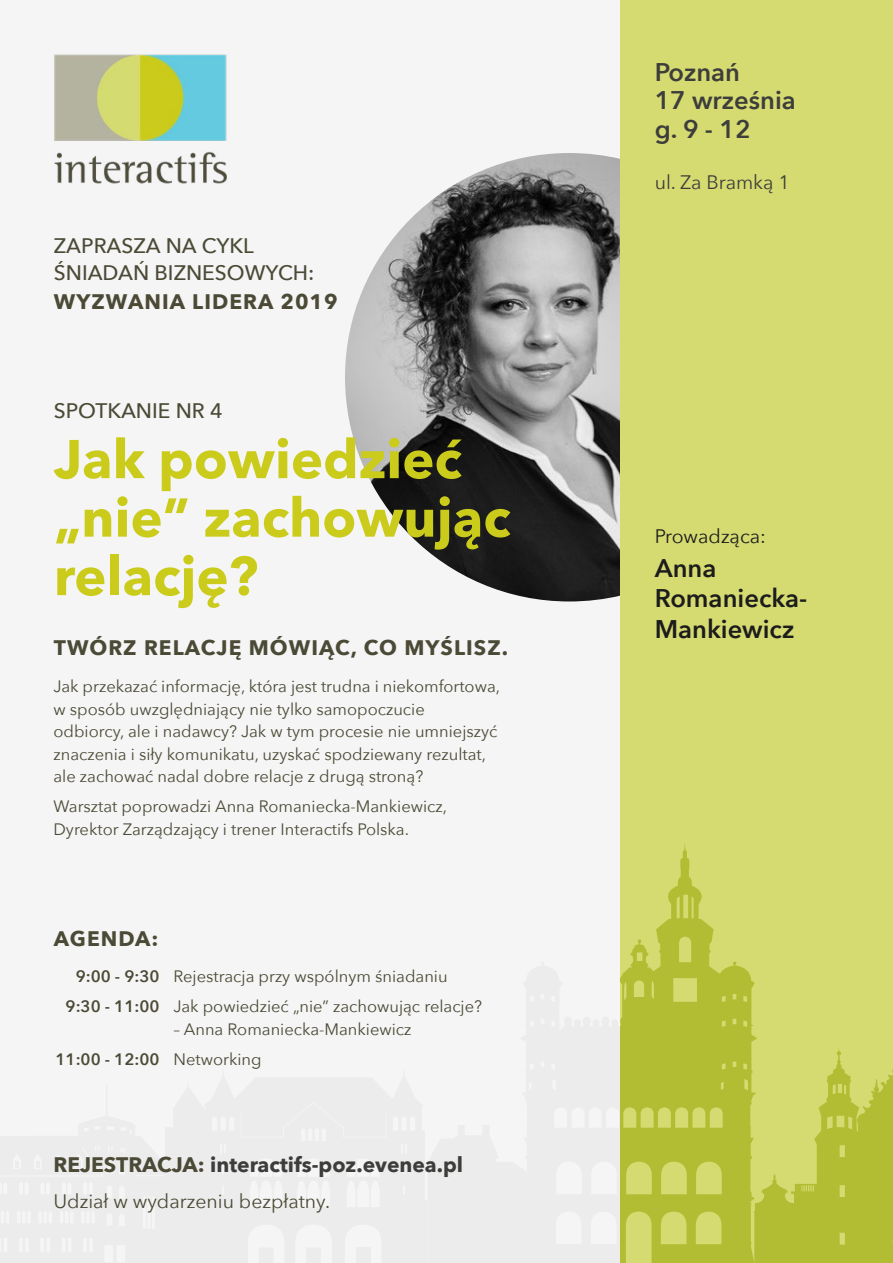
<style>
.page{position:relative;width:893px;height:1263px;background:#f5f5f5}
.page>*{position:absolute;margin:0;border:0;box-sizing:border-box;transform-origin:0 0}
.t1{font:700 54px/58.5px "Avenir Next";color:#cbcb1b}
.t2{font:600 25.5px/30.6px "Avenir Next";color:#1c1c1c}
.t3{font:600 25.5px/28.5px "Avenir Next";color:#3d3d3b}
.t4{font:700 21px "Avenir Next";letter-spacing:.05em;color:#4b4a36}
.t5{font:500 21px/27px "Avenir Next";color:#4b4a36}
.t6{font:700 21px "Avenir Next";color:#3d3d3b}
.t7{font:19.5px "Avenir Next";color:#4b4a36}
.t8{font:19.5px "Avenir Next";color:#3d3d3b}
.t9{font:19.5px "Avenir Next";color:#1c1c1c}
.t10{font:16.5px/22.5px "Avenir Next";color:#4b4a36}
.t11{font:600 16.5px/30px "Avenir Next";color:#4b4a36;text-align:right}
.s1{color:#4b4a36}
</style>
<div class="page">
<img style="left:345px;top:153px;width:275px;height:448px">
<div style="left:620px;top:0;width:273px;height:1263px;background:#d5db71"></div>
<svg style="left:757px;top:1047px;width:136px;height:216px"></svg>
<svg style="left:620px;top:843px;width:137px;height:420px;fill:#b2bd33"></svg>
<img style="left:54px;top:54px;width:173px;height:130px">
<p class="t5" style="left:54px;top:232px;width:262px">ZAPRASZA NA CYKL<br>ŚNIADAŃ BIZNESOWYCH:</p>
<p class="t4" style="left:54px;top:283px;width:285px">WYZWANIA LIDERA 2019</p>
<p class="t5" style="left:54px;top:397px;width:170px">SPOTKANIE NR 4</p>
<h1 class="t1" style="left:54px;top:429px;width:458px">Jak powiedzieć „nie” zachowując relację?</h1>
<p class="t4" style="left:54px;top:629px;width:456px">TWÓRZ RELACJĘ MÓWIĄC, CO MYŚLISZ.</p>
<p class="t10" style="left:53px;top:675px;width:448px">Jak przekazać informację, która jest trudna i niekomfortowa, w sposób uwzględniający nie tylko samopoczucie<br>odbiorcy, ale i nadawcy? Jak w tym procesie nie umniejszyć znaczenia i siły komunikatu, uzyskać spodziewany rezultat, ale zachować nadal dobre relacje z drugą stroną?</p>
<p class="t10" style="left:53px;top:795px;width:395px">Warsztat poprowadzi Anna Romaniecka-Mankiewicz,<br>Dyrektor Zarządzający i trener Interactifs Polska.</p>
<p class="t4" style="left:54px;top:921px;width:106px">AGENDA:</p>
<p class="t11" style="left:66px;top:961px;width:95px">9:00 - 9:30<br>9:30 - 11:00</p>
<p class="t11" style="left:56px;top:1044px;width:105px">11:00 - 12:00</p>
<p class="t10" style="left:173px;top:961px;width:310px;line-height:30px">Rejestracja przy wspólnym śniadaniu<br>Jak powiedzieć „nie” zachowując relacje?</p>
<p class="t10" style="left:173px;top:1013px;width:240px;line-height:30px">– Anna Romaniecka-Mankiewicz<br>Networking</p>
<p class="t6" style="left:53px;top:1146px;width:411px"><span class="s1">REJESTRACJA:</span> interactifs-poz.evenea.pl</p>
<p class="t7" style="left:53px;top:1184px;width:278px">Udział w wydarzeniu bezpłatny.</p>
<h2 class="t3" style="left:655px;top:57px;width:143px">Poznań<br>17 września g. 9 - 12</h2>
<p class="t8" style="left:655px;top:166px;width:137px">ul. Za Bramką 1</p>
<p class="t9" style="left:655px;top:520px;width:113px">Prowadząca:</p>
<h2 class="t2" style="left:655px;top:552px;width:154px">Anna<br>Romaniecka-<br>Mankiewicz</h2>
</div>
